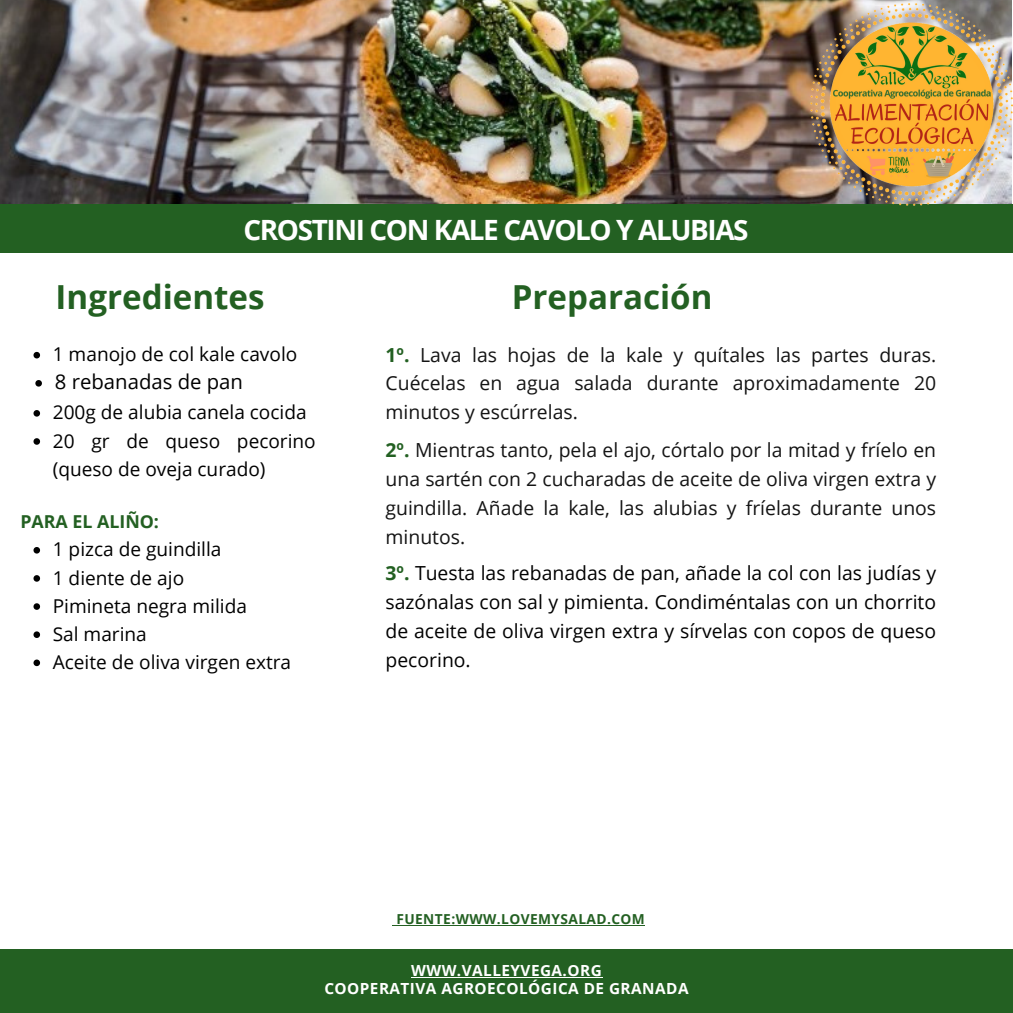
<style>
.page{position:relative;width:1013px;height:1013px;background:#fff}
.page>*{position:absolute;margin:0;border:0;box-sizing:border-box;transform-origin:0 0}
.t1{font:700 33.12px "Open Sans";color:#236022}
.t2{font:700 27.88px "Open Sans";letter-spacing:-.05em;color:#fff}
.t3{font:20.38px "Open Sans";color:#000}
.t4{font:19.38px/28.9px "Open Sans";color:#141414;text-align:justify}
.t5{font:19.38px/28.9px "Open Sans";color:#000;text-align:justify}
.t6{font:19.12px/28.1px "Open Sans";color:#000}
.t7{font:700 17.75px "Open Sans";color:#236022}
.t8{font:700 15.38px/17.8px "Open Sans";letter-spacing:.03em;color:#fff;text-align:center}
.t9{font:700 13.75px "Open Sans";letter-spacing:.03em;color:#236022}
.s1{font-weight:700;color:#236022}
</style>
<div class="page">
<img style="left:0;top:0;width:1011px;height:205px">
<div style="left:0;top:205px;width:1012px;height:48px;background:#236022"></div>
<img style="left:810px;top:4px;width:202px;height:201px">
<div style="left:0;top:949px;width:1012px;height:63px;background:#236022"></div>
<svg style="left:33px;top:352px;width:7px;height:6px"></svg>
<svg style="left:35px;top:380px;width:7px;height:6px"></svg>
<svg style="left:33px;top:410px;width:7px;height:6px"></svg>
<svg style="left:33px;top:438px;width:7px;height:7px"></svg>
<svg style="left:33px;top:547px;width:7px;height:6px"></svg>
<svg style="left:33px;top:575px;width:7px;height:6px"></svg>
<svg style="left:33px;top:603px;width:7px;height:7px"></svg>
<svg style="left:33px;top:631px;width:7px;height:7px"></svg>
<svg style="left:33px;top:659px;width:7px;height:7px"></svg>
<hr style="left:411px;top:977px;width:191px;height:1px;background:#fff">
<hr style="left:396px;top:924px;width:249px;height:1px;background:#236022">
<h3 class="t2" style="left:243px;top:211px;width:506px">CROSTINI CON KALE CAVOLO Y ALUBIAS</h3>
<h1 class="t1" style="left:56px;top:273px;width:210px">Ingredientes</h1>
<p class="t1" style="left:512px;top:274px;width:202px">Preparación</p>
<p class="t6" style="left:53px;top:340px;width:246px">1 manojo de col kale cavolo</p>
<p class="t3" style="left:55px;top:367px;width:190px">8 rebanadas de pan</p>
<p class="t6" style="left:53px;top:398px;width:255px">200g de alubia canela cocida</p>
<h4 class="t6" style="left:53px;top:426px;width:264px">20 gr de queso pecorino (queso de oveja curado)</h4>
<p class="t7" style="left:20px;top:509px;width:140px">PARA EL ALIÑO:</p>
<p class="t6" style="left:53px;top:535px;width:170px">1 pizca de guindilla</p>
<p class="t6" style="left:53px;top:563px;width:133px">1 diente de ajo</p>
<p class="t6" style="left:53px;top:591px;width:196px">Pimineta negra milida</p>
<p class="t6" style="left:53px;top:619px;width:96px">Sal marina</p>
<h3 class="t6" style="left:53px;top:647px;width:240px">Aceite de oliva virgen extra</h3>
<p class="t4" style="left:385px;top:339px;width:552px"><span class="s1">1º.</span> Lava las hojas de la kale y quítales las partes duras.<br>Cuécelas en agua salada durante aproximadamente 20 minutos y escúrrelas.</p>
<h2 class="t4" style="left:385px;top:435px;width:552px"><span class="s1">2º.</span> Mientras tanto, pela el ajo, córtalo por la mitad y fríelo en una sartén con 2 cucharadas de aceite de oliva virgen extra y guindilla. Añade la kale, las alubias y fríelas durante unos minutos.</h2>
<p class="t5" style="left:385px;top:558px;width:552px"><span class="s1">3º.</span> Tuesta las rebanadas de pan, añade la col con las judías y sazónalas con sal y pimienta. Condiméntalas con un chorrito de aceite de oliva virgen extra y sírvelas con copos de queso pecorino.</p>
<p class="t9" style="left:396px;top:909px;width:250px">FUENTE:WWW.LOVEMYSALAD.COM</p>
<h3 class="t8" style="left:324px;top:961px;width:366px">WWW.VALLEYVEGA.ORG<br>COOPERATIVA AGROECOLÓGICA DE GRANADA</h3>
</div>
